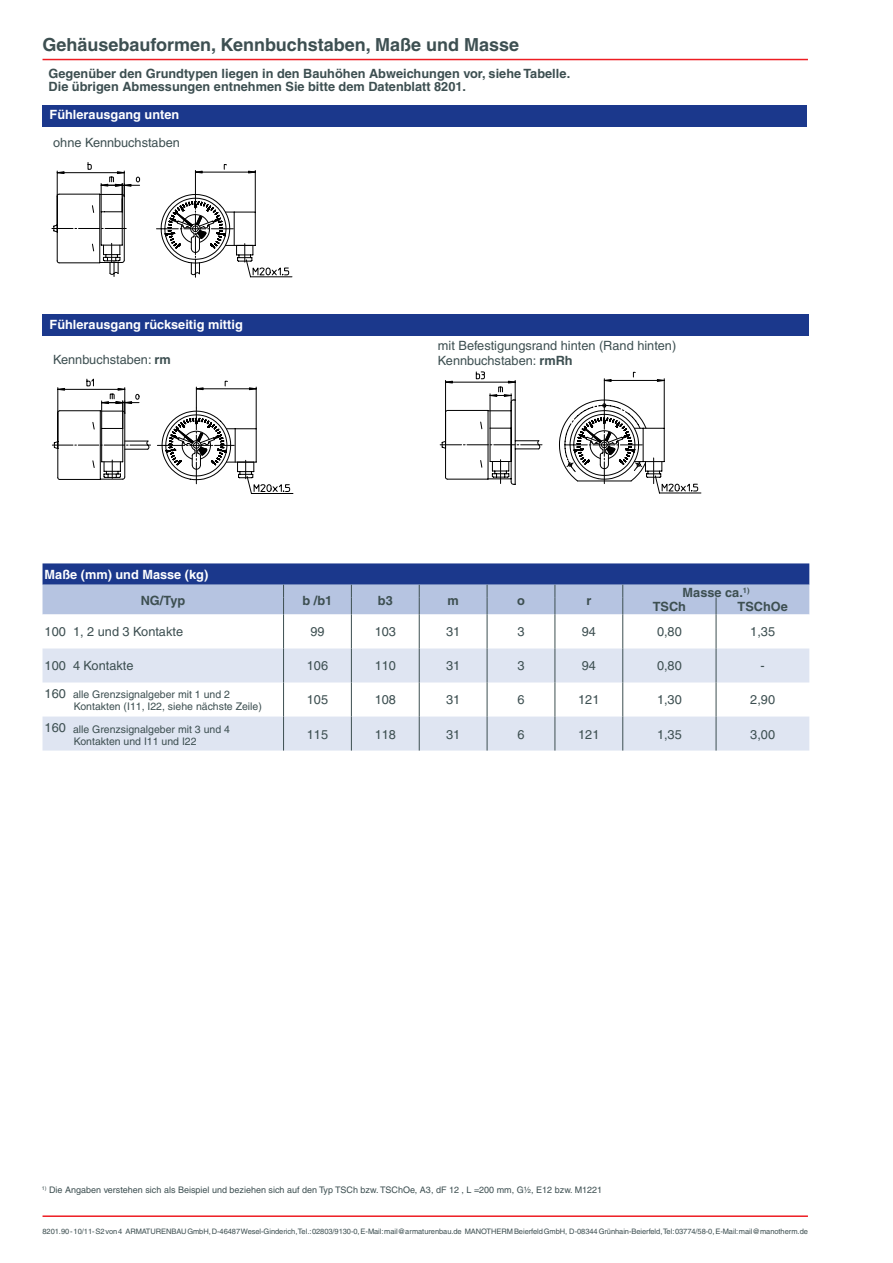
<style>
.page{position:relative;width:893px;height:1263px;background:#fff}
.page>*{position:absolute;margin:0;border:0;box-sizing:border-box;transform-origin:0 0}
.t1{font:700 18px "Helvetica";color:#3d4f51}
.t2{font:12.75px/15.3px "Helvetica";color:#3d4f51}
.t3{font:700 12.75px/13.5px "Helvetica";color:#3d4f51}
.t4{font:700 12.75px "Helvetica";color:#fff}
.t5{font:10.5px/12px "Helvetica";color:#3d4f51}
.t6{font:9px "Helvetica";color:#3d4f51}
.t7{font:7.5px "Helvetica";letter-spacing:-.01em;color:#3d4f51}
.s1{font-weight:700}
.s2{font-size:12.75px}
</style>
<div class="page">
<div style="left:43px;top:105px;width:764px;height:21px;background:#1b388c"></div>
<hr style="left:43px;top:59px;width:765px;height:1px;background:#ee1d23">
<hr style="left:43px;top:1215px;width:765px;height:2px;background:#ee1d23">
<div style="left:43px;top:315px;width:766px;height:21px;background:#1b388c"></div>
<svg style="left:52px;top:162px;width:240px;height:115px"></svg>
<svg style="left:52px;top:378px;width:241px;height:116px"></svg>
<svg style="left:440px;top:371px;width:261px;height:122px"></svg>
<svg style="left:43px;top:614px;width:766px;height:34px"></svg>
<svg style="left:43px;top:648px;width:766px;height:102px;fill:#dfe5f2"></svg>
<svg style="left:43px;top:563px;width:766px;height:51px;background:#768abd"></svg>
<hr style="left:283px;top:614px;width:1px;height:34px;background:#3d4f51">
<hr style="left:351px;top:614px;width:1px;height:34px;background:#3d4f51">
<hr style="left:419px;top:614px;width:1px;height:34px;background:#3d4f51">
<hr style="left:487px;top:614px;width:1px;height:34px;background:#3d4f51">
<hr style="left:555px;top:614px;width:1px;height:34px;background:#3d4f51">
<hr style="left:622px;top:614px;width:1px;height:34px;background:#3d4f51">
<hr style="left:716px;top:614px;width:1px;height:34px;background:#3d4f51">
<hr style="left:283px;top:648px;width:1px;height:34px;background:#3d4f51">
<hr style="left:283px;top:682px;width:1px;height:34px;background:#3d4f51">
<hr style="left:283px;top:716px;width:1px;height:34px;background:#3d4f51">
<hr style="left:351px;top:648px;width:1px;height:34px;background:#3d4f51">
<hr style="left:419px;top:648px;width:1px;height:34px;background:#3d4f51">
<hr style="left:487px;top:648px;width:1px;height:34px;background:#3d4f51">
<hr style="left:555px;top:648px;width:1px;height:34px;background:#3d4f51">
<hr style="left:622px;top:648px;width:1px;height:34px;background:#3d4f51">
<hr style="left:351px;top:682px;width:1px;height:34px;background:#3d4f51">
<hr style="left:419px;top:682px;width:1px;height:34px;background:#3d4f51">
<hr style="left:487px;top:682px;width:1px;height:34px;background:#3d4f51">
<hr style="left:555px;top:682px;width:1px;height:34px;background:#3d4f51">
<hr style="left:622px;top:682px;width:1px;height:34px;background:#3d4f51">
<hr style="left:351px;top:716px;width:1px;height:34px;background:#3d4f51">
<hr style="left:419px;top:716px;width:1px;height:34px;background:#3d4f51">
<hr style="left:487px;top:716px;width:1px;height:34px;background:#3d4f51">
<hr style="left:555px;top:716px;width:1px;height:34px;background:#3d4f51">
<hr style="left:622px;top:716px;width:1px;height:34px;background:#3d4f51">
<hr style="left:716px;top:648px;width:1px;height:34px;background:#3d4f51">
<hr style="left:716px;top:682px;width:1px;height:34px;background:#3d4f51">
<hr style="left:716px;top:716px;width:1px;height:34px;background:#3d4f51">
<h1 class="t1" style="left:43px;top:34px;width:478px">Gehäusebauformen, Kennbuchstaben, Maße und Masse</h1>
<p class="t3" style="left:49px;top:66px;width:523px">Gegenüber den Grundtypen liegen in den Bauhöhen Abweichungen vor, siehe Tabelle.<br>Die übrigen Abmessungen entnehmen Sie bitte dem Datenblatt 8201.</p>
<p class="t4" style="left:50px;top:107px;width:131px">Fühlerausgang unten</p>
<p class="t2" style="left:53px;top:135px;width:128px">ohne Kennbuchstaben</p>
<p class="t4" style="left:50px;top:316px;width:195px">Fühlerausgang rückseitig mittig</p>
<p class="t2" style="left:53px;top:352px;width:119px">Kennbuchstaben: <span class="s1">rm</span></p>
<p class="t2" style="left:438px;top:337px;width:240px">mit Befestigungsrand hinten (Rand hinten)<br>Kennbuchstaben: <span class="s1">rmRh</span></p>
<p class="t4" style="left:45px;top:567px;width:165px">Maße (mm) und Masse (kg)</p>
<p class="t3" style="left:141px;top:593px;width:46px">NG/Typ</p>
<p class="t3" style="left:303px;top:593px;width:31px">b /b1</p>
<p class="t3" style="left:378px;top:593px;width:16px">b3</p>
<p class="t3" style="left:447px;top:593px;width:13px">m</p>
<p class="t3" style="left:517px;top:593px;width:9px">o</p>
<p class="t3" style="left:586px;top:593px;width:6px">r</p>
<p class="t3" style="left:653px;top:585px;width:98px;text-indent:30px">Masse ca.<sup>1)<br></sup>TSCh</p>
<p class="t3" style="left:737px;top:599px;width:52px">TSChOe</p>
<p class="t2" style="left:45px;top:624px;width:140px">100 1, 2 und 3 Kontakte</p>
<p class="t2" style="left:310px;top:624px;width:16px">99</p>
<p class="t2" style="left:375px;top:624px;width:23px">103</p>
<p class="t2" style="left:446px;top:624px;width:16px">31</p>
<p class="t2" style="left:517px;top:624px;width:9px">3</p>
<p class="t2" style="left:582px;top:624px;width:16px">94</p>
<p class="t2" style="left:657px;top:624px;width:26px">0,80</p>
<p class="t2" style="left:750px;top:624px;width:26px">1,35</p>
<p class="t2" style="left:45px;top:658px;width:90px">100 4 Kontakte</p>
<p class="t2" style="left:307px;top:658px;width:23px">106</p>
<p class="t2" style="left:375px;top:658px;width:23px">110</p>
<p class="t2" style="left:446px;top:658px;width:16px">31</p>
<p class="t2" style="left:517px;top:658px;width:9px">3</p>
<p class="t2" style="left:582px;top:658px;width:16px">94</p>
<p class="t2" style="left:657px;top:658px;width:26px">0,80</p>
<p class="t2" style="left:761px;top:658px;width:6px">-</p>
<p class="t5" style="left:74px;top:689px;width:190px;text-indent:-29px"><span class="s2">160</span> alle Grenzsignalgeber mit 1 und 2<br>Kontakten (I11, I22, siehe nächste Zeile)</p>
<p class="t2" style="left:307px;top:692px;width:23px">105</p>
<p class="t2" style="left:375px;top:692px;width:23px">108</p>
<p class="t2" style="left:446px;top:692px;width:16px">31</p>
<p class="t2" style="left:517px;top:692px;width:9px">6</p>
<p class="t2" style="left:578px;top:692px;width:23px">121</p>
<p class="t2" style="left:657px;top:692px;width:26px">1,30</p>
<p class="t2" style="left:750px;top:692px;width:26px">2,90</p>
<p class="t5" style="left:45px;top:723px;width:187px;text-align:center"><span class="s2">160</span> alle Grenzsignalgeber mit 3 und 4<br>Kontakten und I11 und I22</p>
<p class="t2" style="left:307px;top:726px;width:23px">115</p>
<p class="t2" style="left:375px;top:726px;width:23px">118</p>
<p class="t2" style="left:446px;top:726px;width:16px">31</p>
<p class="t2" style="left:517px;top:726px;width:9px">6</p>
<p class="t2" style="left:578px;top:726px;width:23px">121</p>
<p class="t2" style="left:657px;top:726px;width:26px">1,35</p>
<p class="t2" style="left:750px;top:726px;width:26px">3,00</p>
<p class="t6" style="left:42px;top:1184px;width:562px"><sup>1)</sup> Die Angaben verstehen sich als Beispiel und beziehen sich auf den Typ TSCh bzw. TSChOe, A3, dF 12 , L =200 mm, G½, E12 bzw. M1221</p>
<p class="t7" style="left:43px;top:1227px;width:767px">8201.90 - 10/11- S2 von 4 ARMATURENBAU GmbH, D-46487 Wesel-Ginderich, Tel.: 02803/9130-0, E-Mail: mail@armaturenbau.de MANOTHERM Beierfeld GmbH, D-08344 Grünhain-Beierfeld, Tel: 03774/58-0, E-Mail: mail@manotherm.de</p>
</div>
